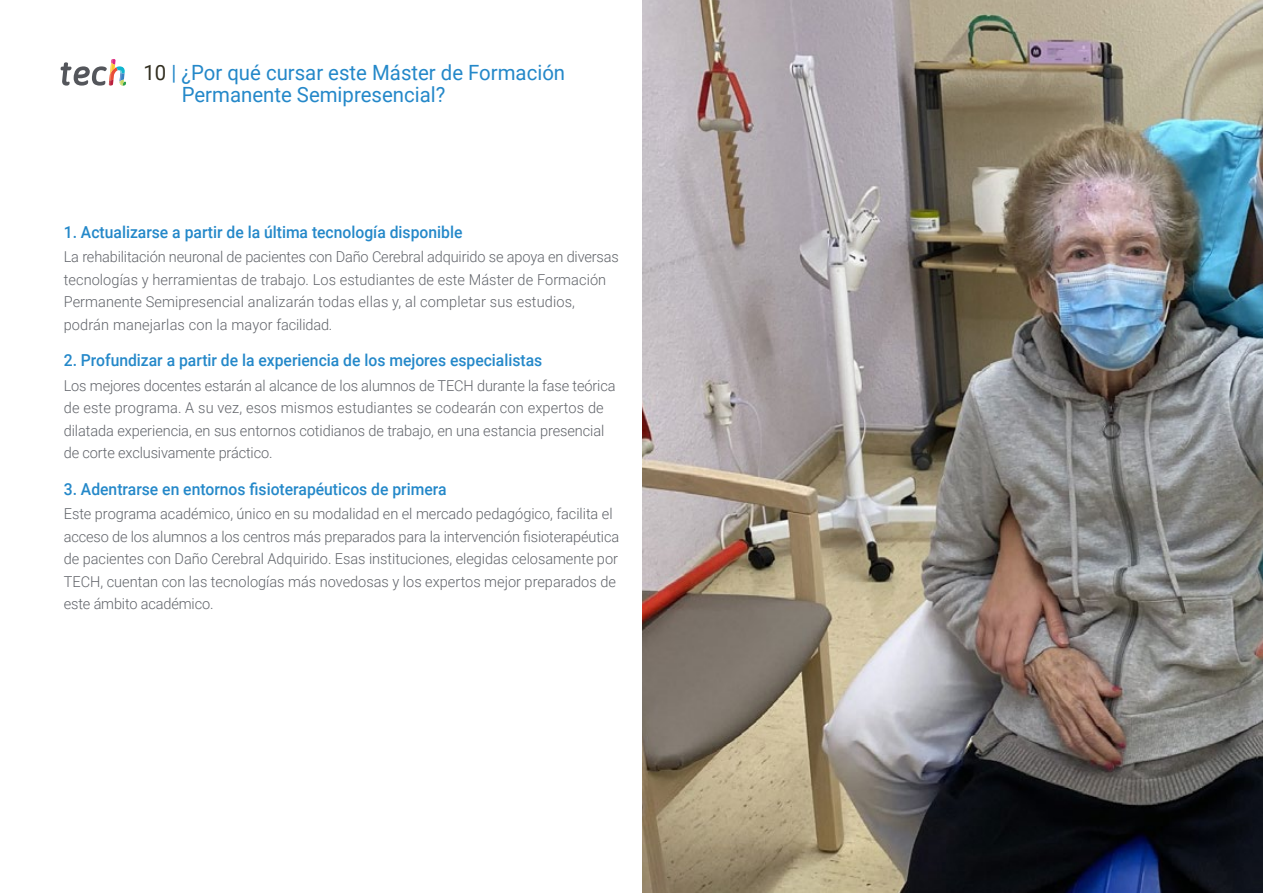
<style>
.page{position:relative;width:1263px;height:893px;background:#fff}
.page>*{position:absolute;margin:0;border:0;box-sizing:border-box;transform-origin:0 0}
.t1{font:21px/22.5px "Roboto";color:#2488c9}
.t2{font:500 16.5px "Roboto";color:#2488c9;scale:.95 1}
.t3{font:300 15px/22.5px "Roboto";letter-spacing:-.005em;color:#61646a}
.s1{color:#312e20}
</style>
<div class="page">
<svg style="left:61px;top:59px;width:65px;height:27px"></svg>
<img style="left:642px;top:0;width:621px;height:893px">
<h1 class="t1" style="left:182px;top:60px;width:385px;text-indent:-38px"><span class="s1">10</span> | ¿Por qué cursar este Máster de Formación<br>Permanente Semipresencial?</h1>
<p class="t2" style="left:64px;top:220px;width:421px">1. Actualizarse a partir de la última tecnología disponible</p>
<p class="t3" style="left:64px;top:245px;width:557px">La rehabilitación neuronal de pacientes con Daño Cerebral adquirido se apoya en diversas tecnologías y herramientas de trabajo. Los estudiantes de este Máster de Formación Permanente Semipresencial analizarán todas ellas y, al completar sus estudios, podrán manejarlas con la mayor facilidad.</p>
<p class="t2" style="left:64px;top:349px;width:505px">2. Profundizar a partir de la experiencia de los mejores especialistas</p>
<p class="t3" style="left:64px;top:374px;width:553px">Los mejores docentes estarán al alcance de los alumnos de TECH durante la fase teórica de este programa. A su vez, esos mismos estudiantes se codearán con expertos de dilatada experiencia, en sus entornos cotidianos de trabajo, en una estancia presencial de corte exclusivamente práctico.</p>
<p class="t2" style="left:64px;top:477px;width:404px">3. Adentrarse en entornos fisioterapéuticos de primera</p>
<p class="t3" style="left:64px;top:502px;width:557px">Este programa académico, único en su modalidad en el mercado pedagógico, facilita el acceso de los alumnos a los centros más preparados para la intervención fisioterapéutica de pacientes con Daño Cerebral Adquirido. Esas instituciones, elegidas celosamente por TECH, cuentan con las tecnologías más novedosas y los expertos mejor preparados de este ámbito académico.</p>
</div>
